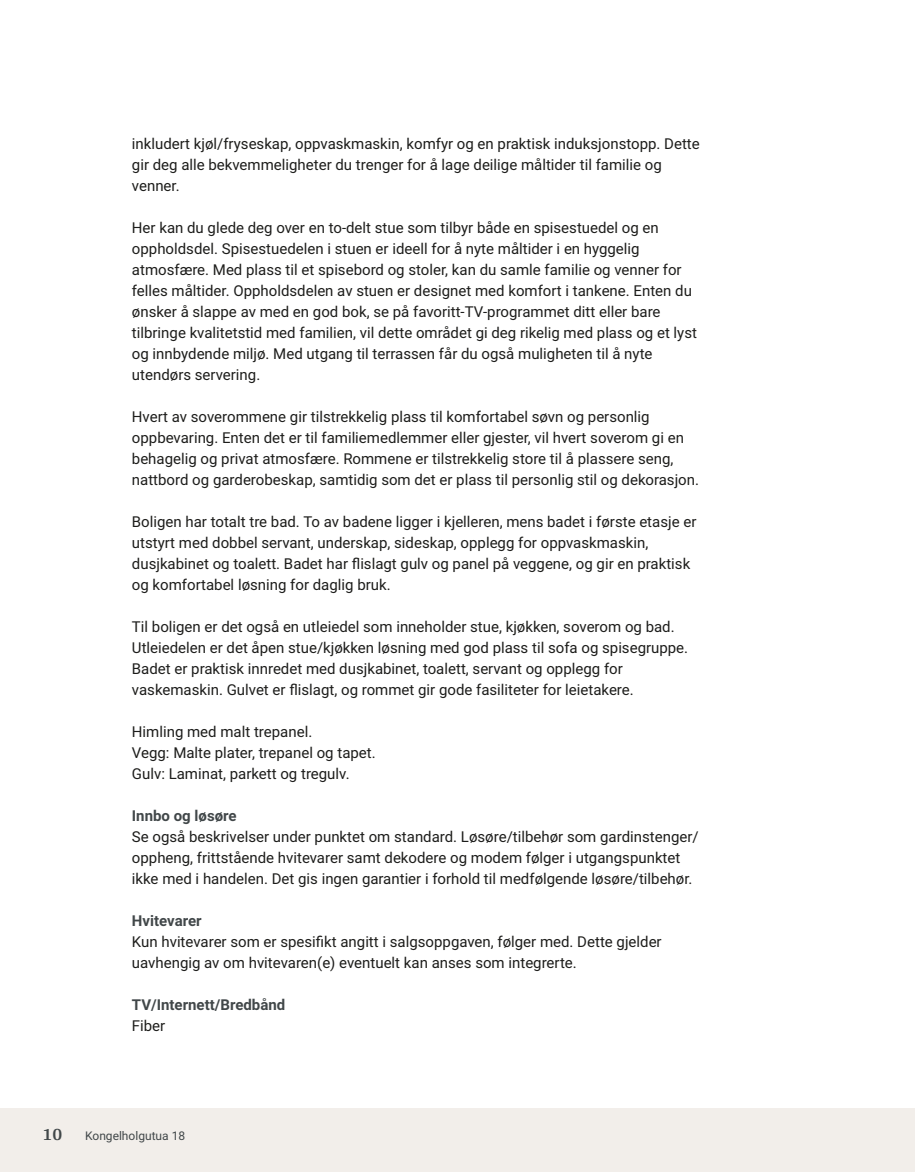
<style>
.page{position:relative;width:915px;height:1172px;background:#fff}
.page>*{position:absolute;margin:0;border:0;box-sizing:border-box;transform-origin:0 0}
.t1{font:700 18px "Arya";color:#414749}
.t2{font:15px/21px "Roboto Vitec";color:#1d1d1b}
.t3{font:700 15px "Roboto Vitec";color:#414749}
.t4{font:12px "Roboto Vitec";color:#414749}
</style>
<div class="page">
<div style="left:0;top:1108px;width:914px;height:64px;background:#f2eeea"></div>
<p class="t2" style="left:132px;top:132px;width:569px">inkludert kjøl/fryseskap, oppvaskmaskin, komfyr og en praktisk induksjonstopp. Dette gir deg alle bekvemmeligheter du trenger for å lage deilige måltider til familie og venner.</p>
<p class="t2" style="left:132px;top:216px;width:566px">Her kan du glede deg over en to‑delt stue som tilbyr både en spisestuedel og en oppholdsdel. Spisestuedelen i stuen er ideell for å nyte måltider i en hyggelig atmosfære. Med plass til et spisebord og stoler, kan du samle familie og venner for felles måltider. Oppholdsdelen av stuen er designet med komfort i tankene. Enten du ønsker å slappe av med en god bok, se på favoritt‑TV‑programmet ditt eller bare tilbringe kvalitetstid med familien, vil dette området gi deg rikelig med plass og et lyst og innbydende miljø. Med utgang til terrassen får du også muligheten til å nyte utendørs servering.</p>
<p class="t2" style="left:132px;top:405px;width:568px">Hvert av soverommene gir tilstrekkelig plass til komfortabel søvn og personlig oppbevaring. Enten det er til familiemedlemmer eller gjester, vil hvert soverom gi en behagelig og privat atmosfære. Rommene er tilstrekkelig store til å plassere seng, nattbord og garderobeskap, samtidig som det er plass til personlig stil og dekorasjon.</p>
<p class="t2" style="left:132px;top:510px;width:565px">Boligen har totalt tre bad. To av badene ligger i kjelleren, mens badet i første etasje er utstyrt med dobbel servant, underskap, sideskap, opplegg for oppvaskmaskin, dusjkabinet og toalett. Badet har flislagt gulv og panel på veggene, og gir en praktisk og komfortabel løsning for daglig bruk.</p>
<p class="t2" style="left:132px;top:615px;width:557px">Til boligen er det også en utleiedel som inneholder stue, kjøkken, soverom og bad.<br>Utleiedelen er det åpen stue/kjøkken løsning med god plass til sofa og spisegruppe.<br>Badet er praktisk innredet med dusjkabinet, toalett, servant og opplegg for vaskemaskin. Gulvet er flislagt, og rommet gir gode fasiliteter for leietakere.</p>
<p class="t2" style="left:132px;top:720px;width:245px">Himling med malt trepanel.<br>Vegg: Malte plater, trepanel og tapet.<br>Gulv: Laminat, parkett og tregulv.</p>
<p class="t3" style="left:132px;top:805px;width:106px">Innbo og løsøre</p>
<p class="t2" style="left:132px;top:825px;width:568px">Se også beskrivelser under punktet om standard. Løsøre/tilbehør som gardinstenger/ oppheng, frittstående hvitevarer samt dekodere og modem følger i utgangspunktet ikke med i handelen. Det gis ingen garantier i forhold til medfølgende løsøre/tilbehør.</p>
<p class="t3" style="left:132px;top:910px;width:71px">Hvitevarer</p>
<p class="t2" style="left:132px;top:930px;width:531px">Kun hvitevarer som er spesifikt angitt i salgsoppgaven, følger med. Dette gjelder uavhengig av om hvitevaren(e) eventuelt kan anses som integrerte.</p>
<p class="t3" style="left:132px;top:994px;width:155px">TV/Internett/Bredbånd</p>
<p class="t2" style="left:132px;top:1014px;width:35px">Fiber</p>
<p class="t1" style="left:43px;top:1123px;width:21px">10</p>
<p class="t4" style="left:85px;top:1127px;width:102px">Kongelholgutua 18</p>
</div>
